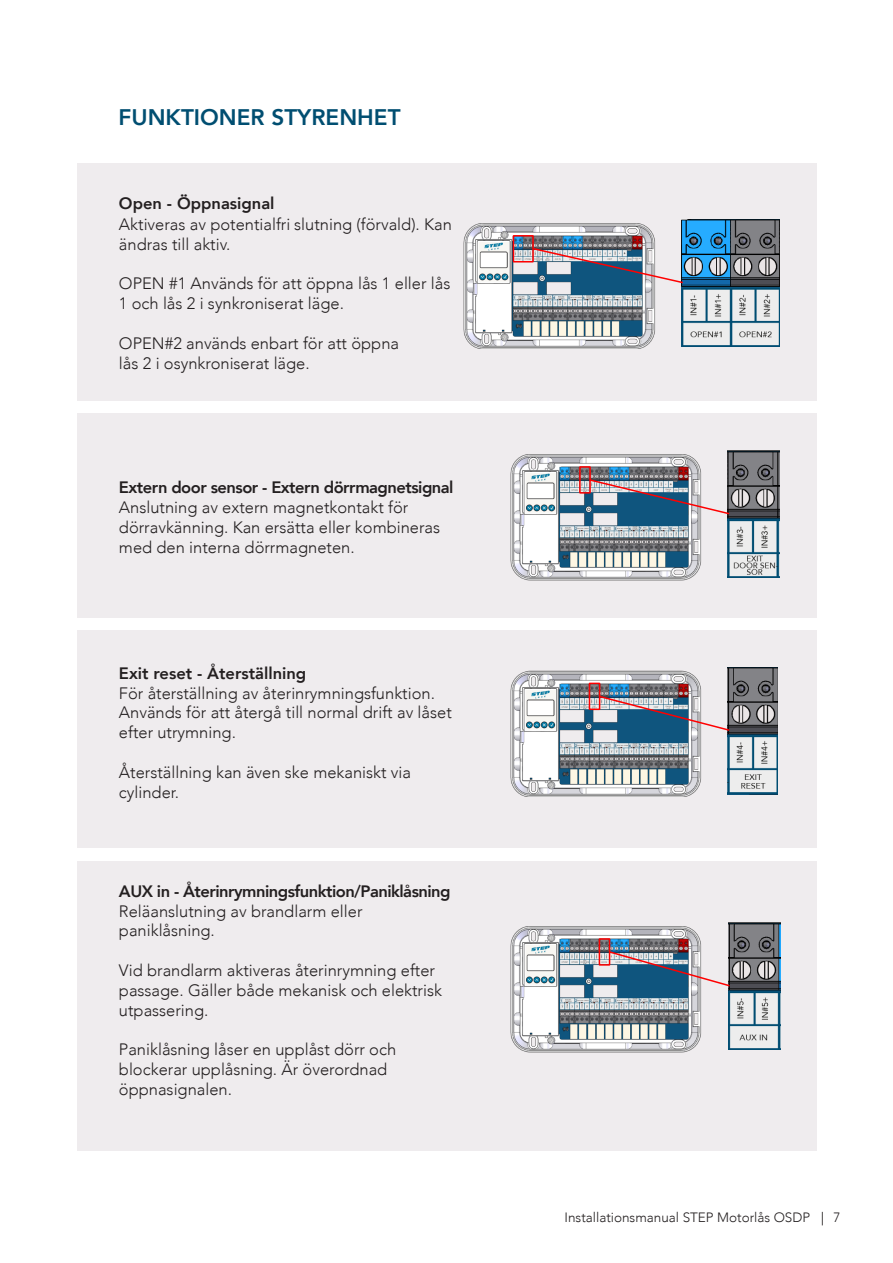
<style>
.page{position:relative;width:893px;height:1263px;background:#fff}
.page>*{position:absolute;margin:0;border:0;box-sizing:border-box;transform-origin:0 0}
.t1{font:800 22.5px "Avenir LT Com";color:#004e71}
.t2{font:300 16.5px/19.8px "Avenir LT Com";color:#231f20}
.t3{font:800 16.5px "Avenir LT Com";letter-spacing:-.03em;color:#231f20}
.t4{font:800 16.5px "Avenir LT Com";color:#231f20}
.t5{font:300 13.5px "Avenir LT Com";color:#231f20}
.s1{font-family:"Minion Pro";font-weight:400}
</style>
<div class="page">
<div style="left:77px;top:630px;width:739px;height:218px;background:#efecee"></div>
<div style="left:77px;top:861px;width:739px;height:289px;background:#efecee"></div>
<div style="left:77px;top:413px;width:739px;height:204px;background:#efecee"></div>
<div style="left:77px;top:163px;width:739px;height:238px;background:#efecee"></div>
<img style="left:681px;top:220px;width:99px;height:127px">
<img style="left:463px;top:223px;width:193px;height:126px">
<div style="left:513px;top:235px;width:21px;height:27px;border:2px solid #f00"></div>
<svg style="left:532px;top:247px;width:152px;height:37px"></svg>
<img style="left:728px;top:451px;width:51px;height:127px">
<img style="left:510px;top:454px;width:192px;height:126px">
<div style="left:579px;top:466px;width:12px;height:28px;border:2px solid #f00"></div>
<svg style="left:588px;top:478px;width:143px;height:37px"></svg>
<img style="left:728px;top:667px;width:49px;height:127px">
<img style="left:510px;top:671px;width:192px;height:125px">
<div style="left:589px;top:683px;width:11px;height:27px;border:2px solid #f00"></div>
<svg style="left:597px;top:694px;width:134px;height:38px"></svg>
<img style="left:728px;top:923px;width:52px;height:127px">
<img style="left:510px;top:926px;width:192px;height:126px">
<div style="left:599px;top:938px;width:11px;height:28px;border:2px solid #f00"></div>
<svg style="left:608px;top:950px;width:123px;height:37px"></svg>
<p class="t1" style="left:119px;top:104px;width:284px">FUNKTIONER STYRENHET</p>
<p class="t4" style="left:119px;top:193px;width:157px">Open - Öppnasignal</p>
<p class="t2" style="left:119px;top:214px;width:335px">Aktiveras av potentialfri slutning (förvald). Kan ändras till aktiv.</p>
<p class="t2" style="left:119px;top:274px;width:333px">OPEN #1 Används för att öppna lås 1 eller lås<br>1 och lås 2 i synkroniserat läge.</p>
<p class="t2" style="left:119px;top:333px;width:282px">OPEN#2 används enbart för att öppna</p>
<p class="t2" style="left:119px;top:353px;width:192px">lås 2 i osynkroniserat läge.</p>
<p class="t3" style="left:119px;top:478px;width:336px">Extern door sensor - Extern dörrmagnetsignal</p>
<p class="t2" style="left:119px;top:497px;width:323px">Anslutning av extern magnetkontakt för dörravkänning. Kan ersätta eller kombineras med den interna dörrmagneten.</p>
<p class="t4" style="left:119px;top:663px;width:189px">Exit reset - Återställning</p>
<p class="t2" style="left:119px;top:683px;width:334px">För återställning av återinrymningsfunktion.<br>Används för att återgå till normal drift av låset efter utrymning.</p>
<p class="t2" style="left:119px;top:762px;width:294px">Återställning kan även ske mekaniskt via cylinder.</p>
<p class="t3" style="left:119px;top:881px;width:333px">AUX in - Återinrymningsfunktion/Paniklåsning</p>
<p class="t2" style="left:119px;top:901px;width:245px">Reläanslutning av brandlarm eller paniklåsning.</p>
<p class="t2" style="left:119px;top:960px;width:325px">Vid brandlarm aktiveras återinrymning efter passage. Gäller både mekanisk och elektrisk utpassering.</p>
<p class="t2" style="left:119px;top:1039px;width:279px">Paniklåsning låser en upplåst dörr och</p>
<p class="t2" style="left:119px;top:1059px;width:270px">blockerar upplåsning. Är överordnad</p>
<p class="t2" style="left:119px;top:1079px;width:115px">öppnasignalen.</p>
<p class="t5" style="left:565px;top:1209px;width:277px">Installationsmanual STEP Motorlås OSDP <span class="s1">|</span> 7</p>
</div>
